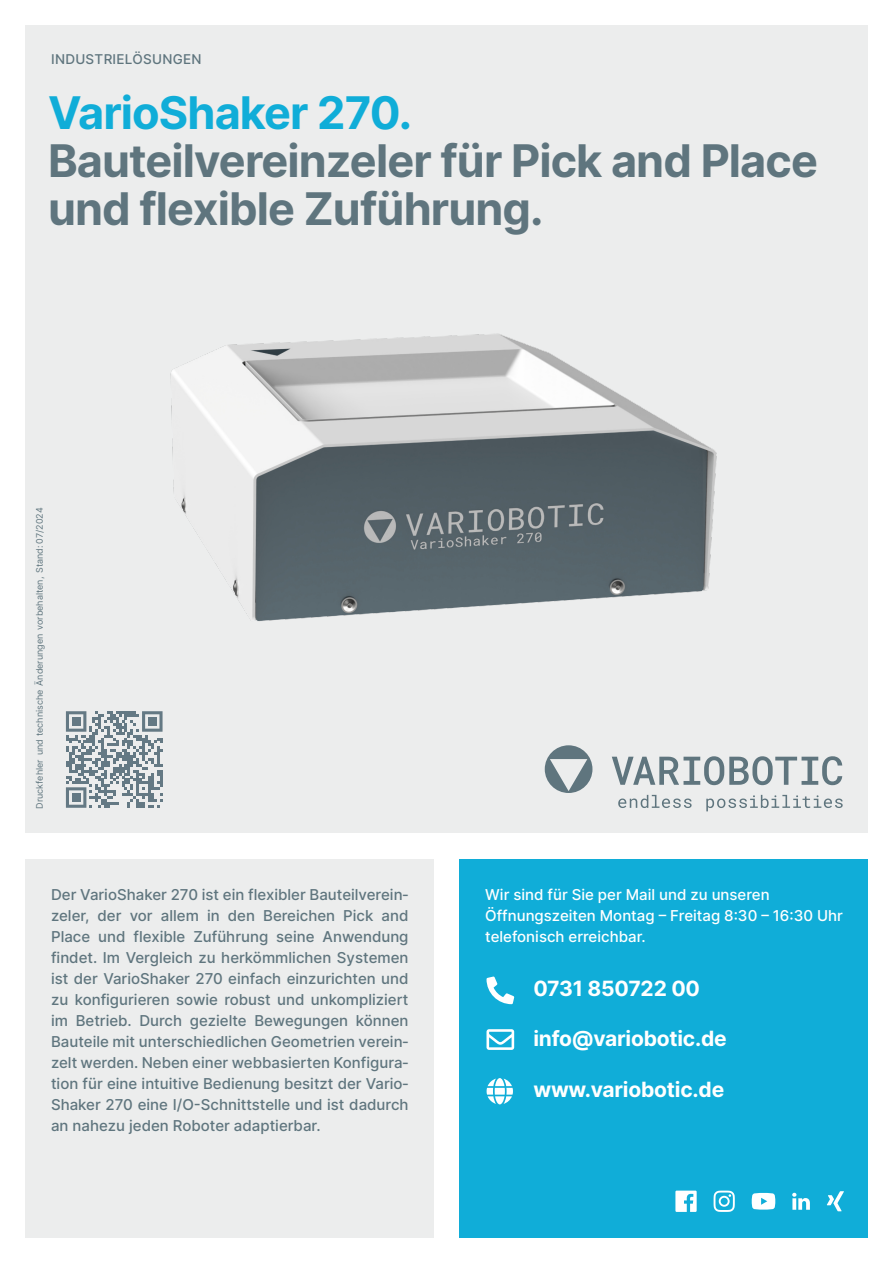
<style>
.page{position:relative;width:894px;height:1263px;background:#fff}
.page>*{position:absolute;margin:0;border:0;box-sizing:border-box;transform-origin:0 0}
.t1{font:700 45px/48px "Inter";letter-spacing:-.02em;color:#5f757e}
.t2{font:700 45px "Inter";letter-spacing:-.02em;color:#10add8}
.t3{font:700 21px "Inter";letter-spacing:-.01em;color:#fff}
.t4{font:500 15px/21px "Inter";color:#5f757e;text-align:justify}
.t5{font:500 15px/21px "Inter";color:#fff}
.t6{font:500 13.5px "Inter";letter-spacing:.02em;color:#5f757e}
.t7{font:9px "Inter";color:#5f757e}
</style>
<div class="page">
<div style="left:26px;top:26px;width:841px;height:807px;background:#eceded"></div>
<div style="left:26px;top:859px;width:408px;height:378px;background:#eceded"></div>
<div style="left:459px;top:859px;width:408px;height:378px;background:#10add8"></div>
<svg style="left:486px;top:1078px;width:26px;height:26px"></svg>
<svg style="left:486px;top:1029px;width:28px;height:21px"></svg>
<svg style="left:486px;top:976px;width:28px;height:28px"></svg>
<svg style="left:675px;top:1191px;width:21px;height:21px"></svg>
<svg style="left:713px;top:1191px;width:21px;height:21px"></svg>
<svg style="left:751px;top:1193px;width:24px;height:16px"></svg>
<svg style="left:792px;top:1193px;width:17px;height:17px"></svg>
<svg style="left:826px;top:1191px;width:17px;height:20px"></svg>
<svg style="left:612px;top:756px;width:229px;height:29px"></svg>
<svg style="left:618px;top:795px;width:73px;height:13px"></svg>
<svg style="left:706px;top:795px;width:136px;height:16px"></svg>
<svg style="left:544px;top:745px;width:48px;height:48px"></svg>
<img style="left:170px;top:333px;width:547px;height:288px">
<svg style="left:66px;top:711px;width:96px;height:97px"></svg>
<div style="left:72px;top:717px;width:8px;height:9px;background:#647984"></div>
<div style="left:148px;top:717px;width:9px;height:9px;background:#647984"></div>
<div style="left:72px;top:793px;width:8px;height:9px;background:#647984"></div>
<p class="t6" style="left:51px;top:51px;width:152px">INDUSTRIELÖSUNGEN</p>
<h1 class="t2" style="left:48px;top:85px;width:365px">VarioShaker 270.</h1>
<h1 class="t1" style="left:48px;top:136px;width:771px">Bauteilvereinzeler für Pick and Place und flexible Zuführung.</h1>
<p class="t7" style="left:34px;top:809px;width:303px;rotate:-90deg">Druckfehler und technische Änderungen vorbehalten, Stand: 07/2024</p>
<p class="t4" style="left:51px;top:884px;width:359px">Der VarioShaker 270 ist ein flexibler Bauteilverein‐ zeler, der vor allem in den Bereichen Pick and Place und flexible Zuführung seine Anwendung findet. Im Vergleich zu herkömmlichen Systemen ist der VarioShaker 270 einfach einzurichten und zu konfigurieren sowie robust und unkompliziert im Betrieb. Durch gezielte Bewegungen können Bauteile mit unterschiedlichen Geometrien verein‐ zelt werden. Neben einer webbasierten Konfigura‐ tion für eine intuitive Bedienung besitzt der Vario‐ Shaker 270 eine I/O-Schnittstelle und ist dadurch an nahezu jeden Roboter adaptierbar.</p>
<p class="t5" style="left:485px;top:884px;width:359px">Wir sind für Sie per Mail und zu unseren<br>Öffnungszeiten Montag – Freitag 8:30 – 16:30 Uhr telefonisch erreichbar.</p>
<h2 class="t3" style="left:533px;top:976px;width:168px">0731 850722 00</h2>
<h2 class="t3" style="left:533px;top:1025px;width:195px">info@variobotic.de</h2>
<h2 class="t3" style="left:533px;top:1077px;width:192px">www.variobotic.de</h2>
</div>
